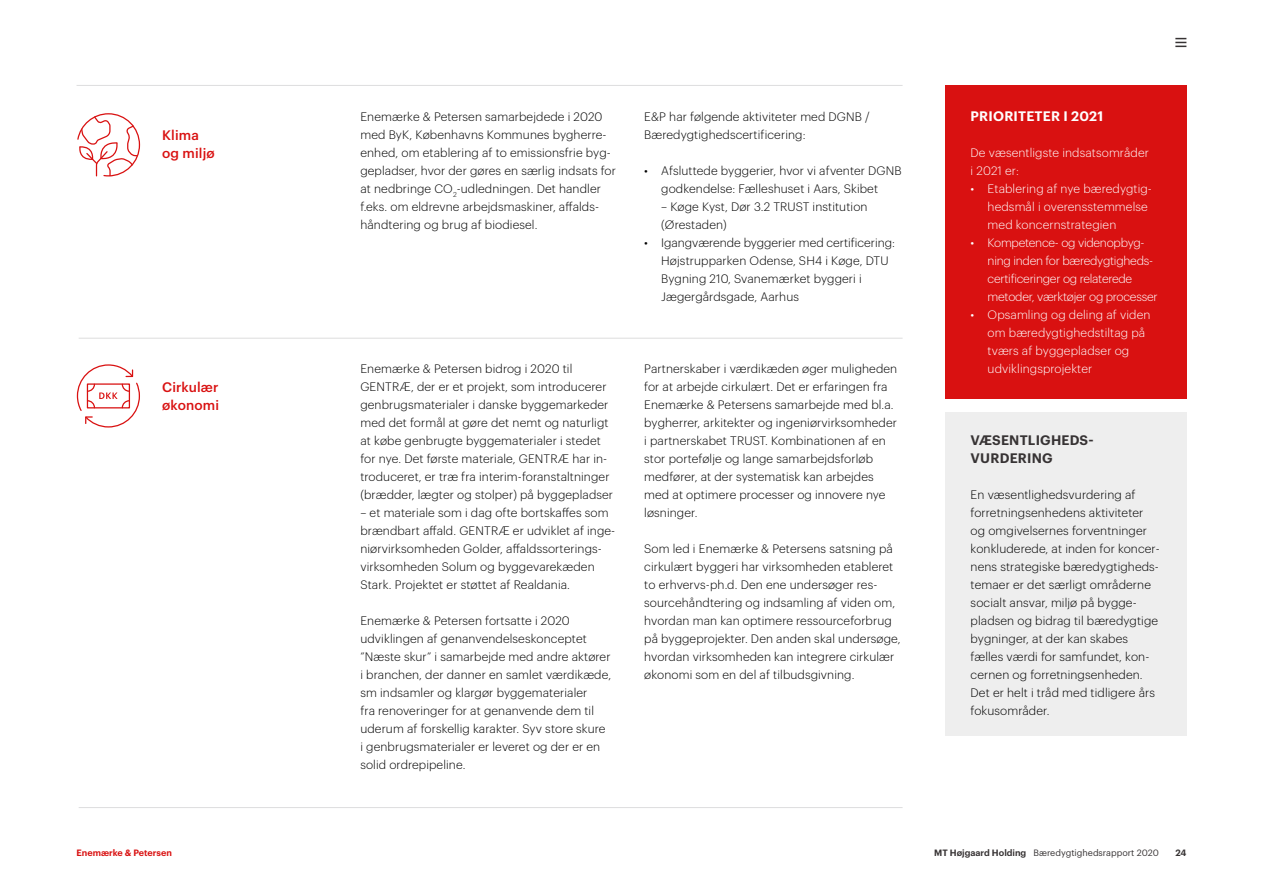
<style>
.page{position:relative;width:1263px;height:893px;background:#fff}
.page>*{position:absolute;margin:0;border:0;box-sizing:border-box;transform-origin:0 0}
.t1{font:500 13.5px/18px "Graphik";letter-spacing:.01em;color:#d91111}
.t2{font:600 13.5px/18px "Graphik";letter-spacing:.015em;color:#373334}
.t3{font:600 13.5px "Graphik";letter-spacing:.015em;color:#fff}
.t4{font:300 12px/18px "Graphik";letter-spacing:.01em;color:#000}
.t5{font:300 12px/18px "Graphik";letter-spacing:.01em;color:#fff}
.t6{font:300 12px/18px "Graphik";letter-spacing:-.02em;color:#fff}
.t7{font:9px "Graphik";color:#373334}
.t8{font:600 9px "Graphik";color:#d91111}
.t9{font:600 9px "Graphik";color:#373334}
.s1{font-weight:600}
</style>
<div class="page">
<div style="left:945px;top:85px;width:241px;height:314px;background:#d91111"></div>
<svg style="left:77px;top:113px;width:63px;height:64px"></svg>
<svg style="left:77px;top:364px;width:63px;height:64px"></svg>
<hr style="left:79px;top:338px;width:823px;height:1px;background:#ddddde">
<hr style="left:77px;top:85px;width:825px;height:1px;background:#ddddde">
<hr style="left:79px;top:807px;width:823px;height:1px;background:#ddddde">
<div style="left:945px;top:412px;width:241px;height:324px;background:#eee"></div>
<svg style="left:1175px;top:38px;width:11px;height:9px"></svg>
<p class="t1" style="left:162px;top:125px;width:54px">Klima og miljø</p>
<p class="t1" style="left:162px;top:377px;width:58px">Cirkulær økonomi</p>
<p class="t4" style="left:360px;top:107px;width:257px">Enemærke &amp; Petersen samarbejdede i 2020 med ByK, Københavns Kommunes bygherre&shy;enhed, om etablering af to emissionsfrie byg&shy;gepladser, hvor der gøres en særlig indsats for at nedbringe CO<sub>2</sub>-udledningen. Det handler f.eks. om eldrevne arbejdsmaskiner, affalds&shy;håndtering og brug af biodiesel.</p>
<p class="t4" style="left:360px;top:359px;width:254px">Enemærke &amp; Petersen bidrog i 2020 til GENTRÆ, der er et projekt, som introducerer genbrugsmaterialer i danske byggemarkeder med det formål at gøre det nemt og naturligt at købe genbrugte byggematerialer i stedet for nye. Det første materiale, GENTRÆ har in&shy;troduceret, er træ fra interim-foranstaltninger (brædder, lægter og stolper) på byggepladser</p>
<p class="t4" style="left:360px;top:503px;width:256px">– et materiale som i dag ofte bortskaffes som brændbart affald. GENTRÆ er udviklet af inge&shy;niørvirksomheden Golder, affaldssorterings&shy;virksomheden Solum og byggevarekæden Stark. Projektet er støttet af Realdania.</p>
<p class="t4" style="left:360px;top:611px;width:252px">Enemærke &amp; Petersen fortsatte i 2020 udviklingen af genanvendelseskonceptet ”Næste skur” i samarbejde med andre aktører i branchen, der danner en samlet værdikæde, sm indsamler og klargør byggematerialer<br>fra renoveringer for at genanvende dem til uderum af forskellig karakter. Syv store skure i genbrugsmaterialer er leveret og der er en solid ordrepipeline.</p>
<p class="t4" style="left:644px;top:107px;width:227px">E&amp;P har følgende aktiviteter med DGNB /<br>Bæredygtighedscertificering:</p>
<p class="t4" style="left:644px;top:161px;width:259px;text-align:center">• Afsluttede byggerier, hvor vi afventer DGNB godkendelse: Fælleshuset i Aars, Skibet</p>
<p class="t4" style="left:661px;top:197px;width:208px">– Køge Kyst, Dør 3.2 TRUST institution (Ørestaden)</p>
<p class="t4" style="left:661px;top:233px;width:235px;text-indent:-17px">• Igangværende byggerier med certificering:<br>Højstrupparken Odense, SH4 i Køge, DTU Bygning 210, Svanemærket byggeri i Jægergårdsgade, Aarhus</p>
<p class="t4" style="left:644px;top:359px;width:255px">Partnerskaber i værdikæden øger muligheden for at arbejde cirkulært. Det er erfaringen fra Enemærke &amp; Petersens samarbejde med bl.a. bygherrer, arkitekter og ingeniørvirksomheder i partnerskabet TRUST. Kombinationen af en stor portefølje og lange samarbejdsforløb medfører, at der systematisk kan arbejdes med at optimere processer og innovere nye løsninger.</p>
<p class="t4" style="left:644px;top:539px;width:258px">Som led i Enemærke &amp; Petersens satsning på cirkulært byggeri har virksomheden etableret to erhvervs-ph.d. Den ene undersøger res&shy;sourcehåndtering og indsamling af viden om, hvordan man kan optimere ressourceforbrug på byggeprojekter. Den anden skal undersøge, hvordan virksomheden kan integrere cirkulær økonomi som en del af tilbudsgivning.</p>
<p class="t3" style="left:971px;top:106px;width:134px">PRIORITETER I 2021</p>
<p class="t5" style="left:971px;top:143px;width:180px">De væsentligste indsatsområder i 2021 er:</p>
<p class="t5" style="left:988px;top:179px;width:166px;text-indent:-17px">• Etablering af nye bæredygtig&shy;hedsmål i overensstemmelse med koncernstrategien</p>
<p class="t6" style="left:988px;top:233px;width:172px;text-indent:-17px">• Kompetence- og videnopbyg&shy;ning inden for bæredygtigheds&shy;certificeringer og relaterede metoder, værktøjer og processer</p>
<p class="t5" style="left:988px;top:305px;width:164px;text-indent:-17px">• Opsamling og deling af viden om bæredygtighedstiltag på tværs af byggepladser og udviklingsprojekter</p>
<p class="t2" style="left:971px;top:430px;width:125px">VÆSENTLIGHEDS-<br>VURDERING</p>
<p class="t4" style="left:971px;top:484px;width:191px">En væsentlighedsvurdering af forretningsenhedens aktiviteter og omgivelsernes forventninger konkluderede, at inden for koncer&shy;nens strategiske bæredygtigheds&shy;temaer er det særligt områderne socialt ansvar, miljø på bygge&shy;pladsen og bidrag til bæredygtige bygninger, at der kan skabes fælles værdi for samfundet, kon&shy;cernen og forretningsenheden.<br>Det er helt i tråd med tidligere års fokusområder.</p>
<p class="t8" style="left:77px;top:846px;width:97px">Enemærke &amp; Petersen</p>
<p class="t7" style="left:934px;top:846px;width:226px"><span class="s1">MT Højgaard Holding</span> Bæredygtighedsrapport 2020</p>
<p class="t9" style="left:1175px;top:845px;width:13px">24</p>
</div>
